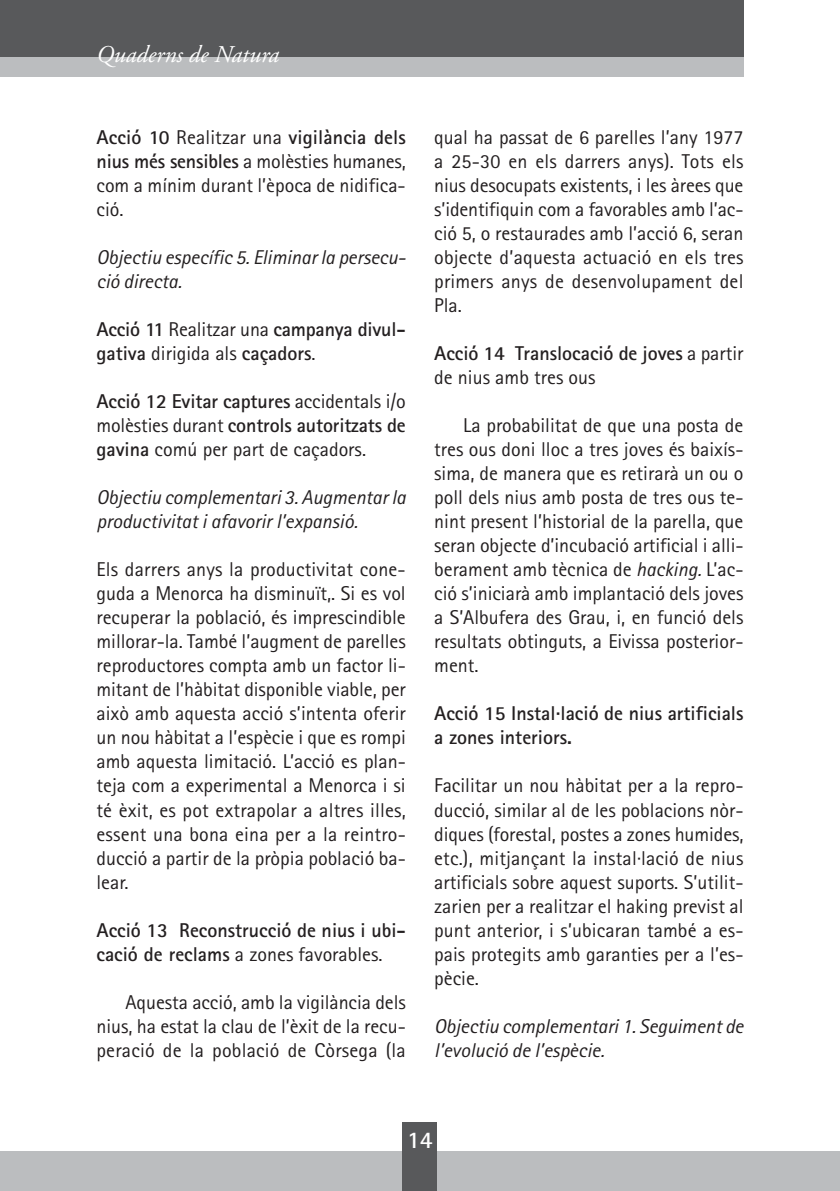
<style>
.page{position:relative;width:840px;height:1191px;background:#fff}
.page>*{position:absolute;margin:0;border:0;box-sizing:border-box;transform-origin:0 0}
.t1{font:italic 24px "Adobe Garamond Pro";color:#fff}
.t2{font:700 24px "Rotis Sans Serif";color:#fff}
.t3{font:20px/24px "Rotis Sans Serif";color:#231f20;text-align:justify}
.t4{font:700 20px/24px "Rotis Sans Serif";color:#231f20}
.t5{font:italic 20px/24px "Rotis Sans Serif";letter-spacing:-.005em;color:#231f20}
.s1{font-weight:700}
.s2{font-weight:400}
.s3{font-style:italic}
</style>
<div class="page">
<div style="left:0;top:54px;width:743px;height:23px;background:#bbbdbf"></div>
<div style="left:0;top:0;width:743px;height:57px;background:#58595b"></div>
<div style="left:0;top:1151px;width:839px;height:40px;background:#bbbdbf"></div>
<div style="left:403px;top:1123px;width:34px;height:68px;background:#58595b"></div>
<p class="t1" style="left:96px;top:40px;width:184px">Quaderns de Natura</p>
<p class="t3" style="left:96px;top:127px;width:311px"><span class="s1">Acció 10</span> Realitzar una <span class="s1">vigilància dels nius més sensibles</span> a molèsties humanes, com a mínim durant l’època de nidifica&shy;ció.</p>
<p class="t5" style="left:96px;top:247px;width:311px">Objectiu específic 5. Eliminar la persecu&shy;ció directa.</p>
<p class="t4" style="left:96px;top:319px;width:310px">Acció 11 <span class="s2">Realitzar una</span> campanya divul&shy;gativa <span class="s2">dirigida als</span> caçadors<span class="s2">.</span></p>
<p class="t3" style="left:96px;top:391px;width:310px"><span class="s1">Acció 12 Evitar captures</span> accidentals i/o molèsties durant <span class="s1">controls autoritzats de gavina</span> comú per part de caçadors.</p>
<p class="t5" style="left:96px;top:487px;width:310px">Objectiu complementari 3. Augmentar la productivitat i afavorir l’expansió.</p>
<p class="t3" style="left:96px;top:559px;width:311px">Els darrers anys la productivitat cone&shy;guda a Menorca ha disminuït,. Si es vol recuperar la població, és imprescindible millorar-la. També l’augment de parelles reproductores compta amb un factor li&shy;mitant de l’hàbitat disponible viable, per això amb aquesta acció s’intenta oferir un nou hàbitat a l’espècie i que es rompi amb aquesta limitació. L’acció es plan&shy;teja com a experimental a Menorca i si té èxit, es pot extrapolar a altres illes, essent una bona eina per a la reintro&shy;ducció a partir de la pròpia població ba&shy;lear.</p>
<p class="t4" style="left:96px;top:919px;width:311px">Acció 13 Reconstrucció de nius i ubi&shy;cació de reclams <span class="s2">a zones favorables.</span></p>
<p class="t3" style="left:96px;top:991px;width:311px;text-indent:29px">Aquesta acció, amb la vigilància dels nius, ha estat la clau de l’èxit de la recu&shy;peració de la població de Còrsega (la</p>
<p class="t3" style="left:434px;top:127px;width:311px">qual ha passat de 6 parelles l’any 1977 a 25-30 en els darrers anys). Tots els nius desocupats existents, i les àrees que s’identifiquin com a favorables amb l’ac&shy;ció 5, o restaurades amb l’acció 6, seran objecte d’aquesta actuació en els tres primers anys de desenvolupament del Pla.</p>
<p class="t4" style="left:434px;top:343px;width:310px">Acció 14 Translocació de joves <span class="s2">a partir de nius amb tres ous</span></p>
<p class="t3" style="left:434px;top:415px;width:311px;text-indent:29px">La probabilitat de que una posta de tres ous doni lloc a tres joves és baixís&shy;sima, de manera que es retirarà un ou o poll dels nius amb posta de tres ous te&shy;nint present l’historial de la parella, que seran objecte d’incubació artificial i alli&shy;berament amb tècnica de <span class="s3">hacking.</span> L’ac&shy;ció s’iniciarà amb implantació dels joves a S’Albufera des Grau, i, en funció dels resultats obtinguts, a Eivissa posterior&shy;ment.</p>
<p class="t4" style="left:434px;top:703px;width:311px">Acció 15 Instal·lació de nius artificials a zones interiors.</p>
<p class="t3" style="left:434px;top:775px;width:311px">Facilitar un nou hàbitat per a la repro&shy;ducció, similar al de les poblacions nòr&shy;diques (forestal, postes a zones humides, etc.), mitjançant la instal·lació de nius artificials sobre aquest suports. S’utilit&shy;zarien per a realitzar el haking previst al punt anterior, i s’ubicaran també a es&shy;pais protegits amb garanties per a l’es&shy;pècie.</p>
<p class="t5" style="left:434px;top:1015px;width:311px">Objectiu complementari 1. Seguiment de l’evolució de l’espècie.</p>
<p class="t2" style="left:407px;top:1131px;width:27px">14</p>
</div>
